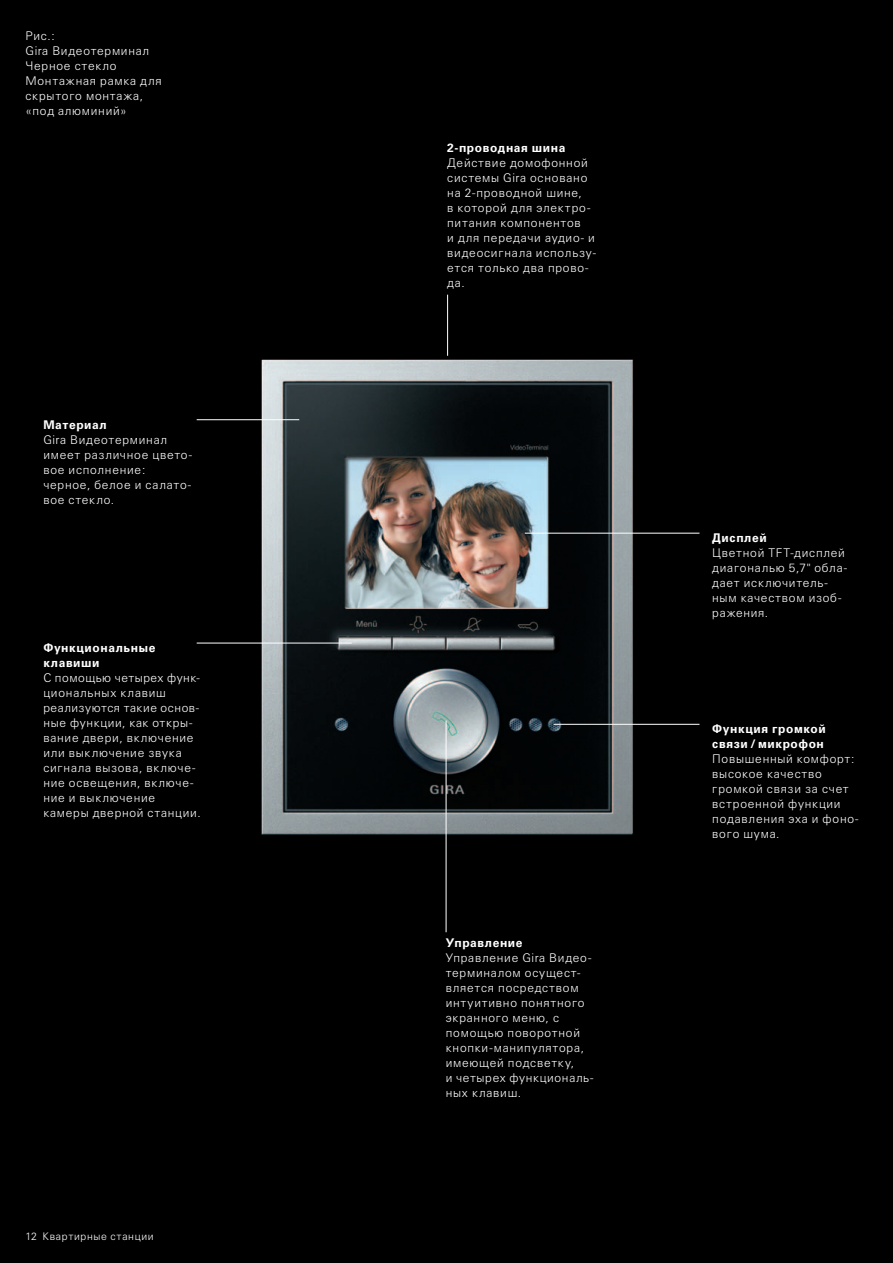
<style>
.page{position:relative;width:893px;height:1263px;background:#000}
.page>*{position:absolute;margin:0;border:0;box-sizing:border-box;transform-origin:0 0}
.t1{font:300 12px/15px "Univers Cyr";letter-spacing:.065em;color:#fff}
.t2{font:700 12px/15px "Univers Cyr";letter-spacing:.05em;color:#fff}
.t3{font:300 10.5px "Univers Cyr";letter-spacing:.065em;color:#fff}
</style>
<div class="page">
<img style="left:262px;top:360px;width:371px;height:475px">
<hr style="left:447px;top:295px;width:1px;height:61px;background:#fff">
<hr style="left:446px;top:720px;width:1px;height:212px;background:#fff">
<hr style="left:525px;top:533px;width:174px;height:1px;background:#fff">
<hr style="left:197px;top:643px;width:155px;height:1px;background:#fff">
<hr style="left:197px;top:419px;width:102px;height:1px;background:#fff">
<hr style="left:554px;top:724px;width:145px;height:1px;background:#fff">
<p class="t1" style="left:26px;top:29px;width:138px">Рис.:<br>Gira Видеотерминал<br>Черное стекло<br>Монтажная рамка для скрытого монтажа, «под алюминий»</p>
<p class="t2" style="left:43px;top:418px;width:65px">Материал</p>
<p class="t1" style="left:43px;top:433px;width:150px">Gira Видеотерминал имеет различное цвето&shy;вое исполнение: черное, белое и салато&shy;вое стекло.</p>
<p class="t2" style="left:43px;top:641px;width:113px">Функциональные клавиши</p>
<p class="t1" style="left:43px;top:671px;width:159px">С помощью четырех функ&shy;циональных клавиш реализуются такие основ - ные функции, как откры&shy;вание двери, включение или выключение звука сигнала вызова, включе&shy;ние освещения, включе&shy;ние и выключение камеры дверной станции.</p>
<p class="t3" style="left:26px;top:1232px;width:130px">12 Квартирные станции</p>
<p class="t2" style="left:447px;top:141px;width:120px">2-проводная шина</p>
<p class="t1" style="left:447px;top:156px;width:150px">Действие домофонной системы Gira основано на 2-проводной шине,<br>в которой для электро&shy;питания компонентов<br>и для передачи аудио- и видеосигнала использу&shy;ется только два прово&shy;да.</p>
<p class="t2" style="left:446px;top:936px;width:78px">Управление</p>
<p class="t1" style="left:446px;top:951px;width:149px">Управление Gira Видео&shy;терминалом осущест&shy;вляется посредством интуитивно понятного экранного меню, с помощью поворотной кнопки-манипулятора, имеющей подсветку,<br>и четырех функциональ - ных клавиш.</p>
<p class="t2" style="left:712px;top:532px;width:56px">Дисплей</p>
<p class="t1" style="left:712px;top:546px;width:136px">Цветной TFT-дисплей диагональю 5,7" обла&shy;дает исключитель&shy;ным качеством изоб&shy;ражения.</p>
<p class="t2" style="left:712px;top:723px;width:115px">Функция громкой связи / микрофон</p>
<p class="t1" style="left:712px;top:753px;width:148px">Повышенный комфорт: высокое качество громкой связи за счет встроенной функции подавления эха и фоно&shy;вого шума.</p>
</div>
